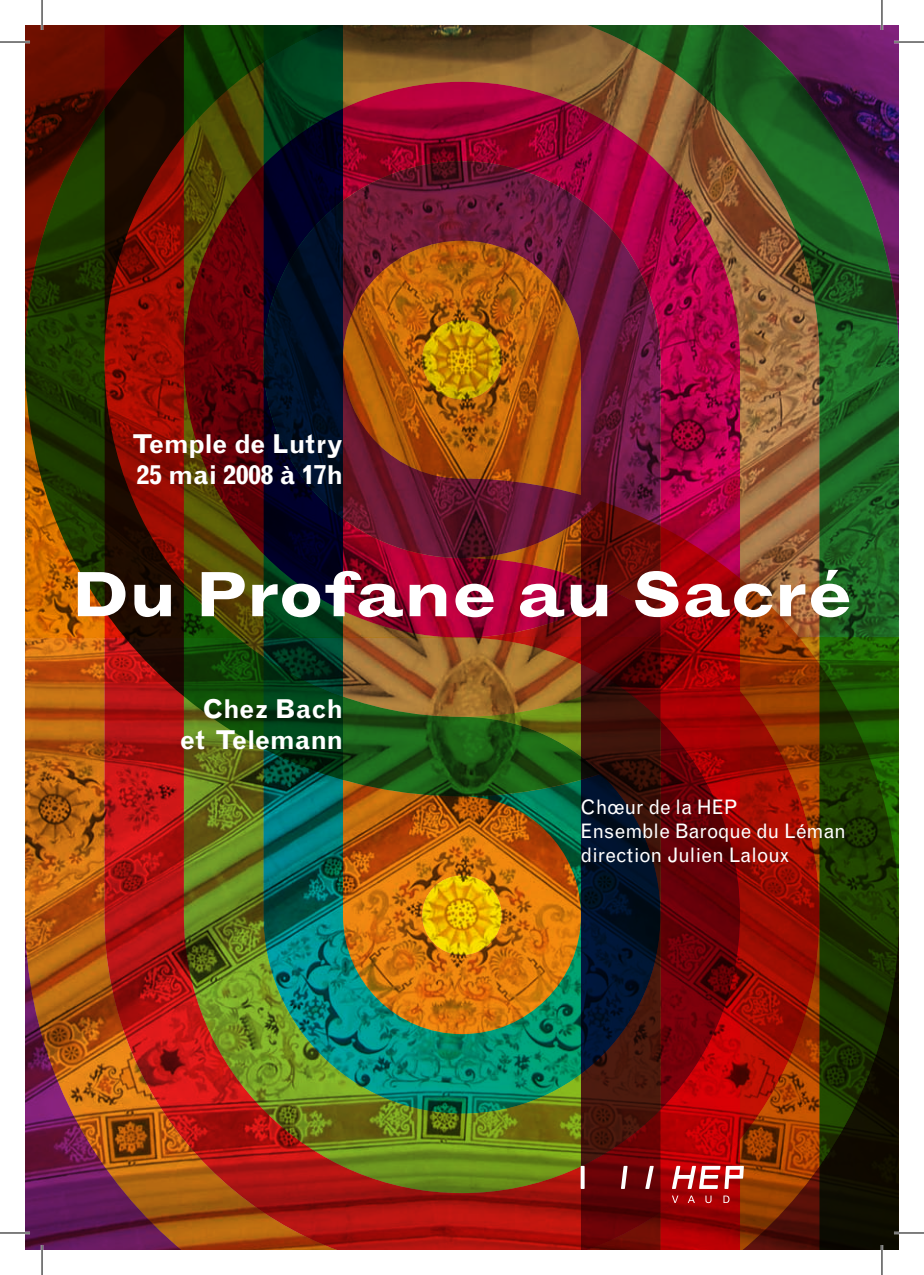
<style>
.page{position:relative;width:924px;height:1275px;background:#fff}
.page>*{position:absolute;margin:0;border:0;box-sizing:border-box;transform-origin:0 0}
.t1{font:700 expanded 64px "Grotesque";color:#fff}
.t2{font:700 26px "Grotesque";color:#fff}
.t3{font:700 26px "Grotesque";letter-spacing:-.02em;color:#fff}
.t4{font:20px "Grotesque";color:#fff}
</style>
<div class="page">
<img style="left:25px;top:25px;width:873px;height:1225px">
<img style="left:184px;top:25px;width:555px;height:1168px">
<img style="left:263px;top:25px;width:397px;height:1088px">
<svg style="left:620px;top:1165px;width:7px;height:24px"></svg>
<svg style="left:580px;top:1165px;width:4px;height:24px"></svg>
<svg style="left:645px;top:1165px;width:8px;height:24px"></svg>
<svg style="left:671px;top:1165px;width:72px;height:24px"></svg>
<svg style="left:671px;top:1195px;width:7px;height:8px"></svg>
<svg style="left:687px;top:1195px;width:7px;height:8px"></svg>
<svg style="left:705px;top:1195px;width:6px;height:8px"></svg>
<svg style="left:723px;top:1195px;width:6px;height:8px"></svg>
<hr style="left:0;top:41px;width:30px;height:2px;background:#fff">
<hr style="left:893px;top:41px;width:30px;height:2px;background:#fff">
<hr style="left:0;top:1231px;width:30px;height:3px;background:#fff">
<hr style="left:893px;top:1231px;width:30px;height:3px;background:#fff">
<hr style="left:41px;top:0;width:2px;height:30px;background:#fff">
<hr style="left:41px;top:1245px;width:2px;height:30px;background:#fff">
<hr style="left:880px;top:0;width:2px;height:30px;background:#fff">
<hr style="left:880px;top:1245px;width:2px;height:30px;background:#fff">
<hr style="left:0;top:42px;width:30px;height:1px;background:#000">
<hr style="left:893px;top:42px;width:30px;height:1px;background:#000">
<hr style="left:0;top:1232px;width:30px;height:1px;background:#000">
<hr style="left:893px;top:1232px;width:30px;height:1px;background:#000">
<hr style="left:42px;top:0;width:1px;height:30px;background:#000">
<hr style="left:42px;top:1245px;width:1px;height:30px;background:#000">
<hr style="left:881px;top:0;width:1px;height:30px;background:#000">
<hr style="left:881px;top:1245px;width:1px;height:30px;background:#000">
<p class="t3" style="left:132px;top:429px;width:212px">Temple de Lutry</p>
<p class="t2" style="left:137px;top:460px;width:207px">25 mai 2008 à 17h</p>
<h1 class="t1" style="left:72px;top:556px;width:781px">Du Profane au Sacré</h1>
<p class="t2" style="left:202px;top:693px;width:142px">Chez Bach</p>
<p class="t2" style="left:180px;top:724px;width:165px">et Telemann</p>
<p class="t4" style="left:580px;top:796px;width:158px">Chœur de la HEP</p>
<p class="t4" style="left:580px;top:820px;width:267px">Ensemble Baroque du Léman</p>
<p class="t4" style="left:580px;top:844px;width:210px">direction Julien Laloux</p>
</div>
